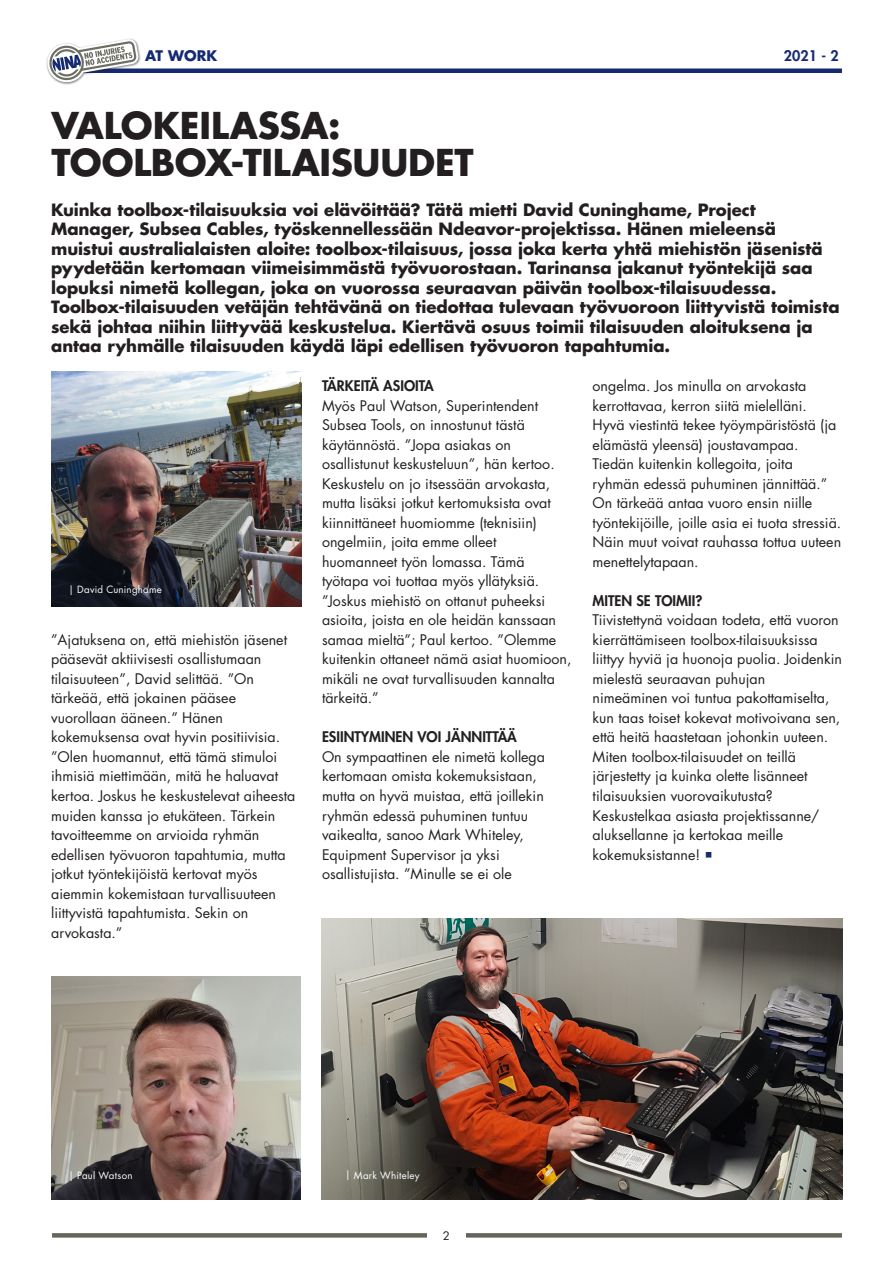
<style>
.page{position:relative;width:893px;height:1263px;background:#fff}
.page>*{position:absolute;margin:0;border:0;box-sizing:border-box;transform-origin:0 0}
._002_BOS_Heading_2_C{font:700 36px "Futura Std";letter-spacing:-.01em;color:#231f20}
._000_BOS_Introductio{font:700 16.5px/19.5px "Futura Std";color:#231f20}
._005_BOS_Body___No_H{font:14.25px/19.5px "Futura Std";color:#231f20}
._000_BOS_Introductio-2{font:800 14.25px "Futura Std";color:#231f20}
._000_BOS_Introductio-3{font:700 14.25px "Futura Std";letter-spacing:.005em;color:#162a71}
._000_BOS_Introductio-4{font:800 14.25px "Futura Std";color:#162a71}
._002_BOS_Heading_2_C-2{font:11.4px "Futura Std";color:#231f20}
.Onderschrift{font:9.75px "Futura Std";letter-spacing:.025em;color:#fff}
.s1{color:#162a71}
</style>
<div class="page">
<div style="left:51px;top:68px;width:791px;height:5px;background:#162a71"></div>
<div style="left:46px;top:38px;width:95px;height:47px;background:#231f20;opacity:.55"></div>
<svg style="left:47px;top:39px;width:92px;height:44px"></svg>
<svg style="left:52px;top:1233px;width:790px;height:4px;background:#686a61"></svg>
<div style="left:427px;top:1222px;width:38px;height:26px;background:#fff"></div>
<img style="left:51px;top:976px;width:250px;height:223px">
<img style="left:322px;top:918px;width:520px;height:281px">
<img style="left:51px;top:372px;width:250px;height:234px">
<p class="_000_BOS_Introductio-3" style="left:145px;top:46px;width:74px">AT WORK</p>
<p class="_000_BOS_Introductio-4" style="left:784px;top:46px;width:56px">2021 - 2</p>
<p class="_002_BOS_Heading_2_C" style="left:51px;top:101px;width:291px">VALOKEILASSA:</p>
<p class="_002_BOS_Heading_2_C" style="left:51px;top:139px;width:424px">TOOLBOX-TILAISUUDET</p>
<p class="_000_BOS_Introductio" style="left:51px;top:200px;width:790px">Kuinka toolbox-tilaisuuksia voi elävöittää? Tätä mietti David Cuninghame, Project Manager, Subsea Cables, työskennellessään Ndeavor-projektissa. Hänen mieleensä muistui australialaisten aloite: toolbox-tilaisuus, jossa joka kerta yhtä miehistön jäsenistä pyydetään kertomaan viimeisimmästä työvuorostaan. Tarinansa jakanut työntekijä saa lopuksi nimetä kollegan, joka on vuorossa seuraavan päivän toolbox-tilaisuudessa.<br>Toolbox-tilaisuuden vetäjän tehtävänä on tiedottaa tulevaan työvuoroon liittyvistä toimista sekä johtaa niihin liittyvää keskustelua. Kiertävä osuus toimii tilaisuuden aloituksena ja antaa ryhmälle tilaisuuden käydä läpi edellisen työvuoron tapahtumia.</p>
<p class="_005_BOS_Body___No_H" style="left:593px;top:377px;width:250px">ongelma. Jos minulla on arvokasta kerrottavaa, kerron siitä mielelläni.<br>Hyvä viestintä tekee työympäristöstä (ja elämästä yleensä) joustavampaa.<br>Tiedän kuitenkin kollegoita, joita ryhmän edessä puhuminen jännittää.” On tärkeää antaa vuoro ensin niille työntekijöille, joille asia ei tuota stressiä.<br>Näin muut voivat rauhassa tottua uuteen menettelytapaan.</p>
<p class="_000_BOS_Introductio-2" style="left:593px;top:592px;width:111px">MITEN SE TOIMII?</p>
<p class="_005_BOS_Body___No_H" style="left:593px;top:611px;width:251px">Tiivistettynä voidaan todeta, että vuoron kierrättämiseen toolbox-tilaisuuksissa liittyy hyviä ja huonoja puolia. Joidenkin mielestä seuraavan puhujan nimeäminen voi tuntua pakottamiselta, kun taas toiset kokevat motivoivana sen, että heitä haastetaan johonkin uuteen.<br>Miten toolbox-tilaisuudet on teillä järjestetty ja kuinka olette lisänneet tilaisuuksien vuorovaikutusta?<br>Keskustelkaa asiasta projektissanne/ aluksellanne ja kertokaa meille kokemuksistanne! <span class="s1">○</span></p>
<p class="_000_BOS_Introductio-2" style="left:322px;top:377px;width:113px">TÄRKEITÄ ASIOITA</p>
<p class="_005_BOS_Body___No_H" style="left:322px;top:396px;width:251px">Myös Paul Watson, Superintendent Subsea Tools, on innostunut tästä käytännöstä. ”Jopa asiakas on osallistunut keskusteluun”, hän kertoo.<br>Keskustelu on jo itsessään arvokasta, mutta lisäksi jotkut kertomuksista ovat kiinnittäneet huomiomme (teknisiin) ongelmiin, joita emme olleet huomanneet työn lomassa. Tämä työtapa voi tuottaa myös yllätyksiä. ”Joskus miehistö on ottanut puheeksi asioita, joista en ole heidän kanssaan samaa mieltä”; Paul kertoo. ”Olemme kuitenkin ottaneet nämä asiat huomioon, mikäli ne ovat turvallisuuden kannalta tärkeitä.”</p>
<p class="_000_BOS_Introductio-2" style="left:322px;top:728px;width:196px">ESIINTYMINEN VOI JÄNNITTÄÄ</p>
<p class="_005_BOS_Body___No_H" style="left:322px;top:747px;width:225px">On sympaattinen ele nimetä kollega kertomaan omista kokemuksistaan, mutta on hyvä muistaa, että joillekin ryhmän edessä puhuminen tuntuu vaikealta, sanoo Mark Whiteley, Equipment Supervisor ja yksi osallistujista. ”Minulle se ei ole</p>
<p class="Onderschrift" style="left:69px;top:583px;width:95px">| David Cuninghame</p>
<p class="_005_BOS_Body___No_H" style="left:51px;top:630px;width:246px">”Ajatuksena on, että miehistön jäsenet pääsevät aktiivisesti osallistumaan tilaisuuteen”, David selittää. ”On tärkeää, että jokainen pääsee vuorollaan ääneen.” Hänen kokemuksensa ovat hyvin positiivisia. ”Olen huomannut, että tämä stimuloi ihmisiä miettimään, mitä he haluavat kertoa. Joskus he keskustelevat aiheesta muiden kanssa jo etukäteen. Tärkein tavoitteemme on arvioida ryhmän edellisen työvuoron tapahtumia, mutta jotkut työntekijöistä kertovat myös aiemmin kokemistaan turvallisuuteen liittyvistä tapahtumista. Sekin on arvokasta.”</p>
<p class="Onderschrift" style="left:68px;top:1169px;width:66px">| Paul Watson</p>
<p class="Onderschrift" style="left:345px;top:1169px;width:76px">| Mark Whiteley</p>
<p class="_002_BOS_Heading_2_C-2" style="left:443px;top:1228px;width:9px">2</p>
</div>
